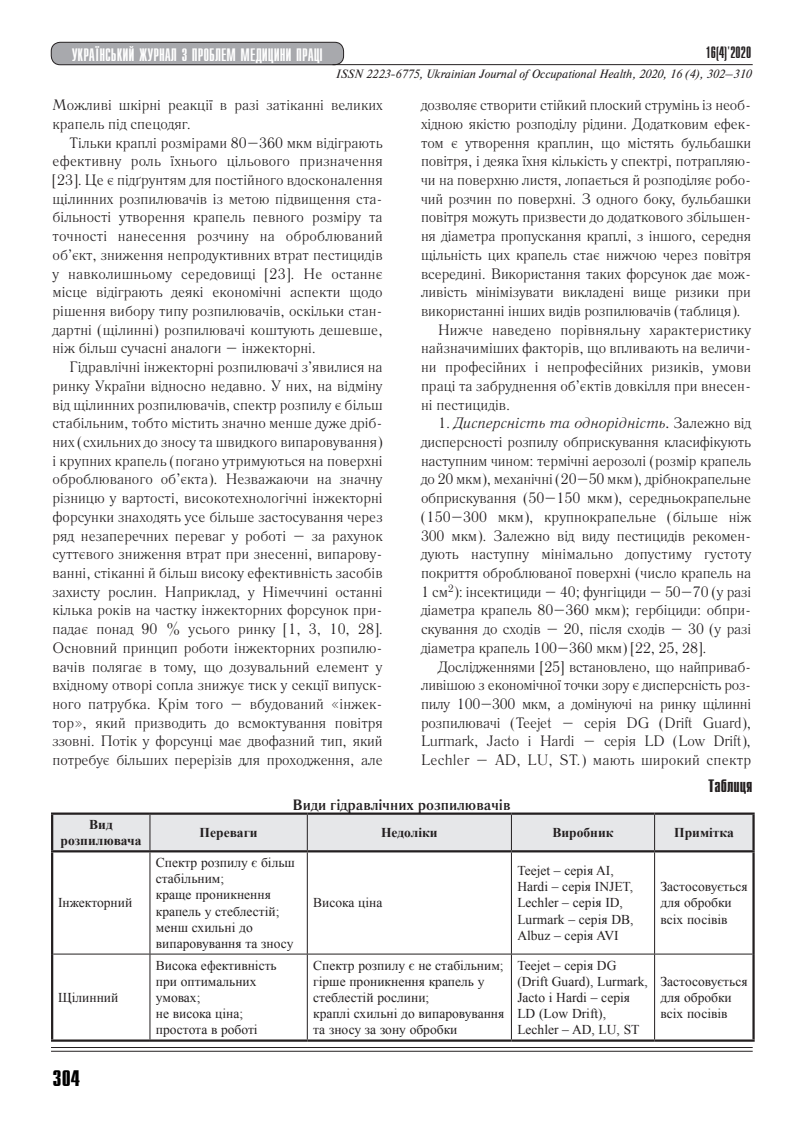
<style>
.page{position:relative;width:808px;height:1127px;background:#fff}
.page>*{position:absolute;margin:0;border:0;box-sizing:border-box;transform-origin:0 0}
.t1{font:22.5px "Compact C Bold Cyrillic";color:#000}
.t2{font:18px "Compact C";color:#fff}
.Table{font:18px "Compact C Bold Cyrillic";color:#231f20}
.t3{font:16.5px "Compact C";color:#231f20}
.Text{font:15px/18.8px "Literaturnaya C";color:#231f20}
.Text-2{font:15px/18.8px "Literaturnaya C";letter-spacing:-.02em;color:#231f20}
.TableHeader{font:700 15px "Literaturnaya C";color:#231f20}
.Tables_text{font:13.5px/16.2px "Times New Roman";color:#231f20}
.Tables_text-2{font:700 13.5px/16.2px "Times New Roman";color:#231f20;text-align:center}
.Colontitul{font:italic 12px "Newton 7 C";color:#231f20}
.s1{font-style:italic}
</style>
<div class="page">
<svg style="left:51px;top:1050px;width:702px;height:1px"></svg>
<hr style="left:51px;top:1047px;width:702px;height:1px;background:#231f20">
<hr style="left:51px;top:1051px;width:702px;height:1px;background:#231f20">
<div style="left:51px;top:42px;width:293px;height:23px;background:#a8a9ad;border-radius:9px"></div>
<div style="left:51px;top:42px;width:293px;height:23px;border:1px solid #231f20;border-radius:9px"></div>
<hr style="left:332px;top:64px;width:421px;height:1px;background:#231f20">
<div style="left:53px;top:815px;width:699px;height:35px;background:#e6e7e9"></div>
<hr style="left:150px;top:815px;width:1px;height:35px;background:#231f20">
<hr style="left:307px;top:815px;width:1px;height:35px;background:#231f20">
<hr style="left:511px;top:815px;width:1px;height:35px;background:#231f20">
<hr style="left:654px;top:815px;width:1px;height:35px;background:#231f20">
<hr style="left:150px;top:852px;width:1px;height:102px;background:#231f20">
<hr style="left:307px;top:852px;width:1px;height:102px;background:#231f20">
<hr style="left:511px;top:852px;width:1px;height:102px;background:#231f20">
<hr style="left:654px;top:852px;width:1px;height:102px;background:#231f20">
<hr style="left:53px;top:954px;width:97px;height:1px;background:#231f20">
<hr style="left:150px;top:954px;width:157px;height:1px;background:#231f20">
<hr style="left:150px;top:954px;width:1px;height:85px;background:#231f20">
<hr style="left:307px;top:954px;width:204px;height:1px;background:#231f20">
<hr style="left:307px;top:954px;width:1px;height:85px;background:#231f20">
<hr style="left:511px;top:954px;width:144px;height:1px;background:#231f20">
<hr style="left:511px;top:954px;width:1px;height:85px;background:#231f20">
<hr style="left:655px;top:954px;width:97px;height:1px;background:#231f20">
<hr style="left:654px;top:954px;width:1px;height:85px;background:#231f20">
<hr style="left:51px;top:852px;width:2px;height:102px;background:#231f20">
<hr style="left:752px;top:852px;width:3px;height:102px;background:#231f20">
<hr style="left:51px;top:954px;width:2px;height:85px;background:#231f20">
<hr style="left:752px;top:954px;width:3px;height:85px;background:#231f20">
<hr style="left:51px;top:1039px;width:99px;height:3px;background:#231f20">
<hr style="left:150px;top:1039px;width:157px;height:3px;background:#231f20">
<hr style="left:307px;top:1039px;width:204px;height:3px;background:#231f20">
<hr style="left:511px;top:1039px;width:144px;height:3px;background:#231f20">
<hr style="left:655px;top:1039px;width:100px;height:3px;background:#231f20">
<hr style="left:51px;top:812px;width:99px;height:3px;background:#231f20">
<hr style="left:51px;top:815px;width:2px;height:35px;background:#231f20">
<hr style="left:150px;top:812px;width:157px;height:3px;background:#231f20">
<hr style="left:307px;top:812px;width:204px;height:3px;background:#231f20">
<hr style="left:511px;top:812px;width:144px;height:3px;background:#231f20">
<hr style="left:655px;top:812px;width:100px;height:3px;background:#231f20">
<hr style="left:752px;top:815px;width:3px;height:35px;background:#231f20">
<hr style="left:51px;top:850px;width:99px;height:2px;background:#231f20">
<hr style="left:150px;top:850px;width:157px;height:2px;background:#231f20">
<hr style="left:307px;top:850px;width:204px;height:2px;background:#231f20">
<hr style="left:511px;top:850px;width:144px;height:2px;background:#231f20">
<hr style="left:655px;top:850px;width:100px;height:2px;background:#231f20">
<p class="t2" style="left:72px;top:46px;width:253px">УКРАЇНСЬКИЙ ЖУРНАЛ З ПРОБЛЕМ МЕДИЦИНИ ПРАЦІ</p>
<p class="t3" style="left:706px;top:44px;width:47px">16(4)'2020</p>
<p class="Text" style="left:53px;top:96px;width:332px">Можливі шкірні реакції в разі затіканні великих крапель під спецодяг.</p>
<p class="Text" style="left:53px;top:133px;width:332px;text-align:justify;text-indent:17px">Тільки краплі розмірами 80–360 мкм відіграють ефективну роль їхнього цільового призначення [23]. Це є підґрунтям для постійного вдосконалення щілинних розпилювачів із метою підвищення ста&shy;більності утворення крапель певного розміру та точності нанесення розчину на оброблюваний об’єкт, зниження непродуктивних втрат пестицидів у навколишньому середовищі [23]. Не останнє місце відіграють деякі економічні аспекти щодо рішення вибору типу розпилювачів, оскільки стан&shy;дартні (щілинні) розпилювачі коштують дешевше, ніж більш сучасні аналоги – інжекторні.</p>
<p class="Text" style="left:53px;top:358px;width:332px;text-indent:17px">Гідравлічні інжекторні розпилювачі з’явилися на ринку України відносно недавно. У них, на відміну від щілинних розпилювачів, спектр розпилу є більш стабільним, тобто містить значно менше дуже дріб&shy;них (схильних до зносу та швидкого випаровування) і крупних крапель (погано утримуються на поверхні оброблюваного об’єкта). Незважаючи на значну різницю у вартості, високотехнологічні інжекторні форсунки знаходять усе більше застосування через ряд незаперечних переваг у роботі – за рахунок суттєвого зниження втрат при знесенні, випарову&shy;ванні, стіканні й більш високу ефективність засобів захисту рослин. Наприклад, у Німеччині останні кілька років на частку інжекторних форсунок при&shy;падає понад 90 % усього ринку [1, 3, 10, 28].<br>Основний принцип роботи інжекторних розпилю&shy;вачів полягає в тому, що дозувальний елемент у вхідному отворі сопла знижує тиск у секції випуск&shy;ного патрубка. Крім того – вбудований «інжек&shy;тор», який призводить до всмоктування повітря ззовні. Потік у форсунці має двофазний тип, який потребує більших перерізів для проходження, але</p>
<p class="Colontitul" style="left:336px;top:67px;width:417px">ISSN 2223-6775, Ukrainian Journal of Occupational Health, 2020, 16 (4), 302–310</p>
<p class="Text" style="left:421px;top:96px;width:332px;text-align:justify">дозволяє створити стійкий плоский струмінь із необ&shy;хідною якістю розподілу рідини. Додатковим ефек&shy;том є утворення краплин, що містять бульбашки повітря, і деяка їхня кількість у спектрі, потрапляю&shy;чи на поверхню листя, лопається й розподіляє робо&shy;чий розчин по поверхні. З одного боку, бульбашки повітря можуть призвести до додаткового збільшен&shy;ня діаметра пропускання краплі, з іншого, середня щільність цих крапель стає нижчою через повітря всередині. Використання таких форсунок дає мож&shy;ливість мінімізувати викладені вище ризики при використанні інших видів розпилювачів (таблиця).</p>
<p class="Text" style="left:421px;top:320px;width:332px;text-align:justify;text-indent:17px">Нижче наведено порівняльну характеристику найзначиміших факторів, що впливають на величи&shy;ни професійних і непрофесійних ризиків, умови праці та забруднення об’єктів довкілля при внесен&shy;ні пестицидів.</p>
<p class="Text" style="left:421px;top:414px;width:332px;text-indent:17px">1. <span class="s1">Дисперсність та однорідність.</span> Залежно від дисперсності розпилу обприскування класифікують наступним чином: термічні аерозолі (розмір крапель до 20 мкм), механічні (20–50 мкм), дрібнокрапельне обприскування (50–150 мкм), середньокрапельне (150–300 мкм), крупнокрапельне (більше ніж 300 мкм). Залежно від виду пестицидів рекомен&shy;дують наступну мінімально допустиму густоту покриття оброблюваної поверхні (число крапель на 1 см<sup>2</sup>): інсектициди – 40; фунгіциди – 50–70 (у разі діаметра крапель 80–360 мкм); гербіциди: обпри&shy;скування до сходів – 20, після сходів – 30 (у разі діаметра крапель 100–360 мкм) [22, 25, 28].</p>
<p class="Text-2" style="left:421px;top:657px;width:332px;text-indent:17px">Дослідженнями [25] встановлено, що найприваб&shy;ливішою з економічної точки зору є дисперсність роз&shy;пилу 100–300 мкм, а домінуючі на ринку щілинні розпилювачі (Teejet – серія DG (Drift Guard), Lurmark, Jacto і Hardi – серія LD (Low Drift), Lechler – AD, LU, ST.) мають широкий спектр</p>
<p class="TableHeader" style="left:293px;top:795px;width:219px">Види гідравлічних розпилювачів</p>
<p class="Table" style="left:708px;top:776px;width:46px">Таблиця</p>
<p class="Tables_text-2" style="left:61px;top:816px;width:82px">Вид розпилювача</p>
<p class="Tables_text-2" style="left:200px;top:824px;width:59px">Переваги</p>
<p class="Tables_text-2" style="left:381px;top:824px;width:58px">Недоліки</p>
<p class="Tables_text-2" style="left:552px;top:824px;width:63px">Виробник</p>
<p class="Tables_text-2" style="left:674px;top:824px;width:61px">Примітка</p>
<p class="Tables_text" style="left:58px;top:894px;width:76px">Інжекторний</p>
<p class="Tables_text" style="left:58px;top:989px;width:62px">Щілинний</p>
<p class="t1" style="left:53px;top:1067px;width:29px">304</p>
<p class="Tables_text" style="left:156px;top:854px;width:141px">Спектр розпилу є більш стабільним;</p>
<p class="Tables_text" style="left:156px;top:886px;width:125px">краще проникнення крапель у стеблестій;</p>
<p class="Tables_text" style="left:156px;top:919px;width:139px">менш схильні до випаровування та зносу</p>
<p class="Tables_text" style="left:156px;top:957px;width:122px">Висока ефективність при оптимальних умовах;</p>
<p class="Tables_text" style="left:156px;top:1005px;width:89px">не висока ціна;</p>
<p class="Tables_text" style="left:156px;top:1021px;width:103px">простота в роботі</p>
<p class="Tables_text" style="left:313px;top:894px;width:71px">Висока ціна</p>
<p class="Tables_text" style="left:313px;top:957px;width:192px">Спектр розпилу є не стабільним;</p>
<p class="Tables_text" style="left:313px;top:973px;width:173px">гірше проникнення крапель у стеблестій рослини;</p>
<p class="Tables_text" style="left:313px;top:1005px;width:193px">краплі схильні до випаровування та зносу за зону обробки</p>
<p class="Tables_text" style="left:517px;top:862px;width:98px">Teejet – серія AI,</p>
<p class="Tables_text" style="left:517px;top:878px;width:117px">Hardi – серія INJET,</p>
<p class="Tables_text" style="left:517px;top:894px;width:107px">Lechler – серія ID,</p>
<p class="Tables_text" style="left:517px;top:911px;width:118px">Lurmark – серія DB,</p>
<p class="Tables_text" style="left:517px;top:927px;width:103px">Albuz – серія AVI</p>
<p class="Tables_text" style="left:517px;top:957px;width:132px">Teejet – серія DG (Drift Guard), Lurmark,<br>Jacto і Hardi – серія<br>LD (Low Drift),<br>Lechler – AD, LU, ST</p>
<p class="Tables_text" style="left:660px;top:878px;width:89px">Застосовується для обробки всіх посівів</p>
<p class="Tables_text" style="left:660px;top:973px;width:89px">Застосовується для обробки всіх посівів</p>
</div>
